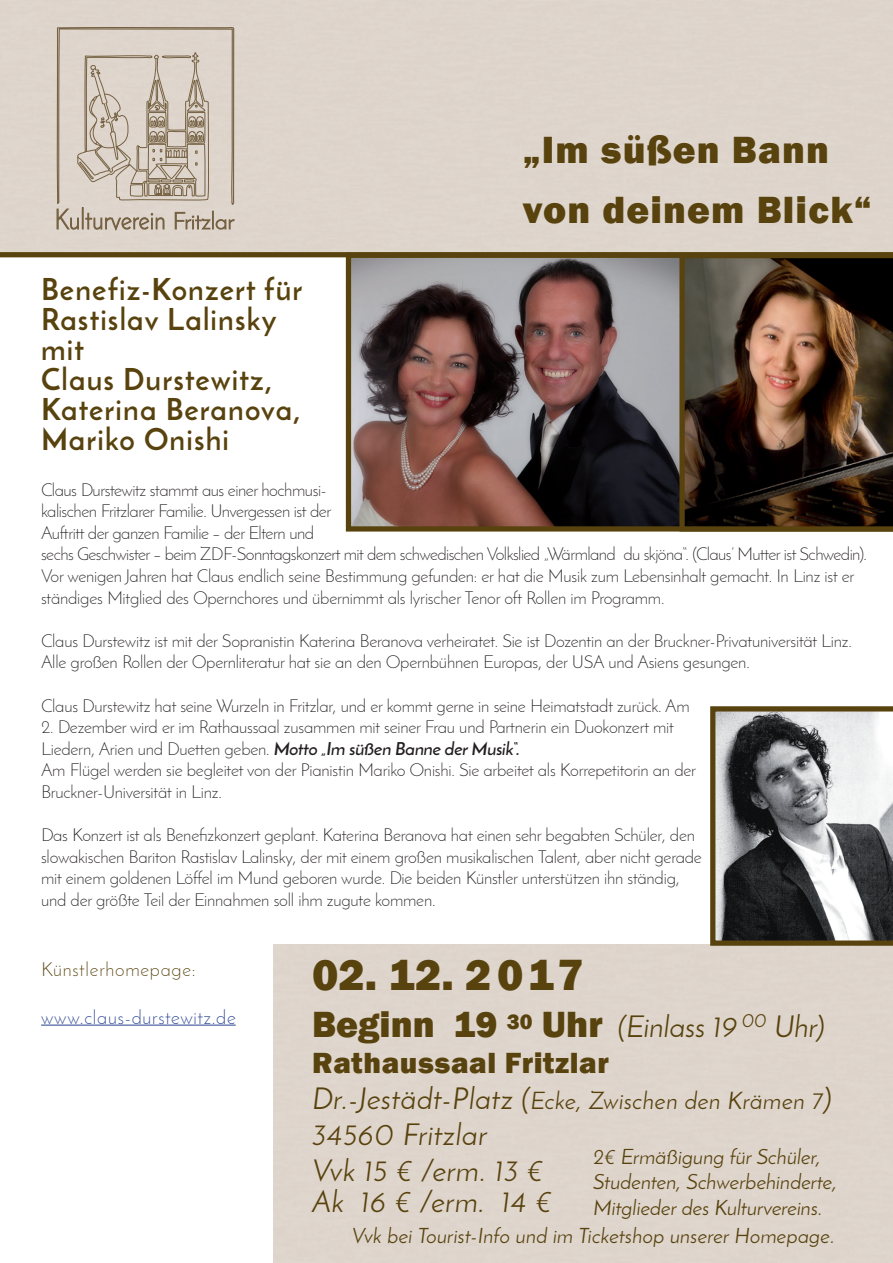
<style>
.page{position:relative;width:893px;height:1263px;background:#fff}
.page>*{position:absolute;margin:0;border:0;box-sizing:border-box;transform-origin:0 0}
.t1{font:800 45px "Franklin Gothic";letter-spacing:.075em;color:#58420d}
.t2{font:800 39px/60px "Franklin Gothic";letter-spacing:.03em;color:#58420d}
.t3{font:700 30px/30px "Josefin Sans";letter-spacing:.04em;color:#58420d}
.t4{font:30px/36px "Josefin Sans";letter-spacing:.02em;color:#58420d}
.t5{font:30px "Josefin Sans";color:#58420d}
.t6{font:800 30px "Franklin Gothic";letter-spacing:.02em;color:#58420d}
.t7{font:24px "Josefin Sans";letter-spacing:.02em;color:#58420d}
.t8{font:21px/25.2px "Josefin Sans";color:#58420d}
.t9{font:300 19.5px "Josefin Sans";letter-spacing:.04em;color:#253f8e}
.t10{font:300 19.5px "Josefin Sans";letter-spacing:.04em;color:#58420d}
.t11{font:300 18px/21.6px "Josefin Sans";letter-spacing:-.01em;color:#231f20}
.s1{font-weight:600}
.s2{font-family:"Franklin Gothic";font-weight:800;font-size:37.5px}
.s3{font-size:30px}
</style>
<div class="page">
<svg style="left:56px;top:25px;width:179px;height:214px;background:#cdc2b6"></svg>
<div style="left:0;top:252px;width:893px;height:5px;background:#58420d"></div>
<hr style="left:41px;top:1024px;width:195px;height:1px;background:#253f8e">
<svg style="left:710px;top:706px;width:183px;height:240px"></svg>
<svg style="left:346px;top:257px;width:333px;height:274px;background:#6f5b58"></svg>
<img style="left:679px;top:257px;width:214px;height:274px">
<h2 class="t2" style="left:523px;top:120px;width:351px">„Im süßen Bann von deinem Blick“</h2>
<h3 class="t3" style="left:41px;top:274px;width:263px">Benefiz-Konzert für<br>Rastislav Lalinsky mit<br>Claus Durstewitz,<br>Katerina Beranova,<br>Mariko Onishi</h3>
<p class="t11" style="left:41px;top:478px;width:827px">Claus Durstewitz stammt aus einer hochmusi-<br>kalischen Fritzlarer Familie. Unvergessen ist der<br>Auftritt der ganzen Familie – der Eltern und<br>sechs Geschwister – beim ZDF-Sonntagskonzert mit dem schwedischen Volkslied „Wärmland du skjöna“. (Claus’ Mutter ist Schwedin).<br>Vor wenigen Jahren hat Claus endlich seine Bestimmung gefunden: er hat die Musik zum Lebensinhalt gemacht. In Linz ist er ständiges Mitglied des Opernchores und übernimmt als lyrischer Tenor oft Rollen im Programm.</p>
<p class="t11" style="left:41px;top:630px;width:812px">Claus Durstewitz ist mit der Sopranistin Katerina Beranova verheiratet. Sie ist Dozentin an der Bruckner-Privatuniversität Linz.<br>Alle großen Rollen der Opernliteratur hat sie an den Opernbühnen Europas, der USA und Asiens gesungen.</p>
<p class="t11" style="left:41px;top:694px;width:650px">Claus Durstewitz hat seine Wurzeln in Fritzlar, und er kommt gerne in seine Heimatstadt zurück. Am</p>
<p class="t11" style="left:41px;top:716px;width:656px">2. Dezember wird er im Rathaussaal zusammen mit seiner Frau und Partnerin ein Duokonzert mit Liedern, Arien und Duetten geben. <span class="s1">Motto „Im süßen Banne der Musik“.<br></span>Am Flügel werden sie begleitet von der Pianistin Mariko Onishi. Sie arbeitet als Korrepetitorin an der Bruckner-Universität in Linz.</p>
<p class="t11" style="left:41px;top:824px;width:662px">Das Konzert ist als Benefizkonzert geplant. Katerina Beranova hat einen sehr begabten Schüler, den slowakischen Bariton Rastislav Lalinsky, der mit einem großen musikalischen Talent, aber nicht gerade mit einem goldenen Löffel im Mund geboren wurde. Die beiden Künstler unterstützen ihn ständig, und der größte Teil der Einnahmen soll ihm zugute kommen.</p>
<p class="t10" style="left:41px;top:957px;width:156px">Künstlerhomepage:</p>
<p class="t9" style="left:41px;top:1005px;width:196px">www.claus-durstewitz.de</p>
<h1 class="t1" style="left:312px;top:946px;width:273px">02. 12. 2017</h1>
<h3 class="t5" style="left:312px;top:1008px;width:514px"><span class="s2">Beginn 19</span> <sup>30</sup> <span class="s2">Uhr</span> (Einlass 19 <sup>00</sup> Uhr)</h3>
<h3 class="t6" style="left:312px;top:1043px;width:298px">Rathaussaal Fritzlar</h3>
<h3 class="t7" style="left:312px;top:1086px;width:521px"><span class="s3">Dr.-Jestädt-Platz (</span>Ecke, Zwischen den Krämen 7<span class="s3">)</span></h3>
<h3 class="t4" style="left:312px;top:1116px;width:233px">34560 Fritzlar<br>Vvk 15 € /erm. 13 €</h3>
<h3 class="t4" style="left:312px;top:1184px;width:241px">Ak 16 € /erm. 14 €</h3>
<p class="t8" style="left:593px;top:1144px;width:246px">2€ Ermäßigung für Schüler,<br>Studenten, Schwerbehinderte,<br>Mitglieder des Kulturvereins.</p>
<p class="t8" style="left:352px;top:1222px;width:484px">Vvk bei Tourist-Info und im Ticketshop unserer Homepage.</p>
</div>
